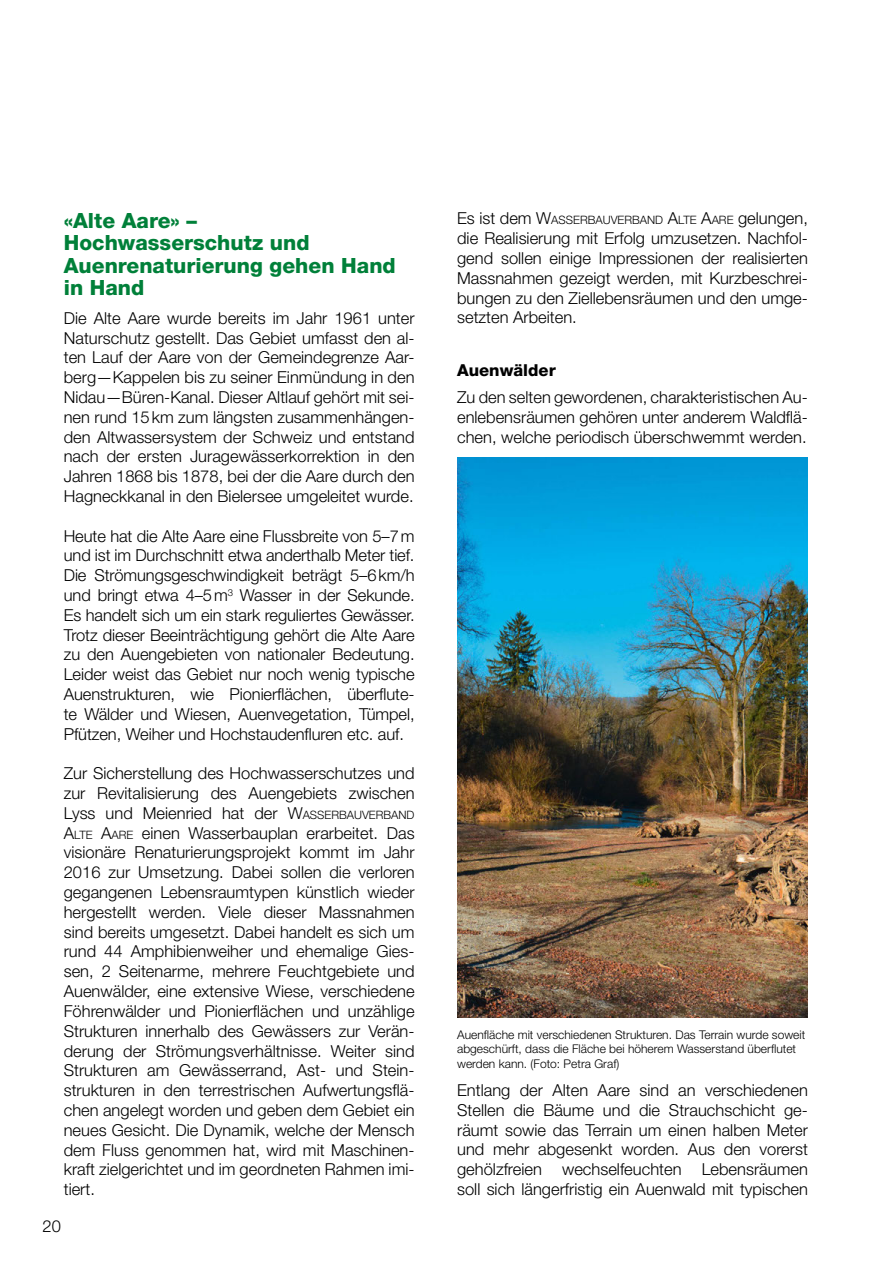
<style>
.page{position:relative;width:893px;height:1263px;background:#fff}
.page>*{position:absolute;margin:0;border:0;box-sizing:border-box;transform-origin:0 0}
.t1{font:800 21px/22.5px "Helvetica Neue LT Pro";color:#008039}
.t2{font:300 16.5px/19.8px "Helvetica Neue LT Pro";color:#000;text-align:justify}
.t3{font:800 16.5px "Helvetica Neue LT Pro";color:#000}
.t4{font:300 12px/14.4px "Helvetica Neue LT Pro";color:#000}
.t5{font:300 11.55px "Helvetica Neue LT Pro";color:#000}
.s1{font-size:11.55px}
.s2{font-size:16.5px}
</style>
<div class="page">
<img style="left:457px;top:457px;width:351px;height:561px">
<p class="t1" style="left:64px;top:209px;width:334px">«Alte Aare» –<br>Hochwasserschutz und<br>Auenrenaturierung gehen Hand in Hand</p>
<p class="t2" style="left:64px;top:308px;width:352px">Die Alte Aare wurde bereits im Jahr 1961 unter Naturschutz gestellt. Das Gebiet umfasst den al&shy;ten Lauf der Aare von der Gemeindegrenze Aar&shy;berg—Kappelen bis zu seiner Einmündung in den Nidau—Büren-Kanal. Dieser Altlauf gehört mit sei&shy;nen rund 15km zum längsten zusammenhängen&shy;den Altwassersystem der Schweiz und entstand nach der ersten Juragewässerkorrektion in den Jahren 1868 bis 1878, bei der die Aare durch den Hagneckkanal in den Bielersee umgeleitet wurde.</p>
<p class="t2" style="left:64px;top:525px;width:352px">Heute hat die Alte Aare eine Flussbreite von 5–7m und ist im Durchschnitt etwa anderthalb Meter tief.<br>Die Strömungsgeschwindigkeit beträgt 5–6km/h und bringt etwa 4–5m<sup>3</sup> Wasser in der Sekunde.<br>Es handelt sich um ein stark reguliertes Gewässer.<br>Trotz dieser Beeinträchtigung gehört die Alte Aare zu den Auengebieten von nationaler Bedeutung.<br>Leider weist das Gebiet nur noch wenig typische Auenstrukturen, wie Pionierflächen, überflute&shy;te Wälder und Wiesen, Auenvegetation, Tümpel, Pfützen, Weiher und Hochstaudenfluren etc. auf.</p>
<p class="t2" style="left:64px;top:763px;width:352px;text-align:left">Zur Sicherstellung des Hochwasserschutzes und zur Revitalisierung des Auengebiets zwischen Lyss und Meienried hat der W<span class="s1">ASSERBAUVERBAND </span>A<span class="s1">LTE</span> A<span class="s1">ARE</span> einen Wasserbauplan erarbeitet. Das visionäre Renaturierungsprojekt kommt im Jahr 2016 zur Umsetzung. Dabei sollen die verloren gegangenen Lebensraumtypen künstlich wieder hergestellt werden. Viele dieser Massnahmen sind bereits umgesetzt. Dabei handelt es sich um rund 44 Amphibienweiher und ehemalige Gies&shy;sen, 2 Seitenarme, mehrere Feuchtgebiete und Auenwälder, eine extensive Wiese, verschiedene Föhrenwälder und Pionierflächen und unzählige Strukturen innerhalb des Gewässers zur Verän&shy;derung der Strömungsverhältnisse. Weiter sind Strukturen am Gewässerrand, Ast- und Stein&shy;strukturen in den terrestrischen Aufwertungsflä&shy;chen angelegt worden und geben dem Gebiet ein neues Gesicht. Die Dynamik, welche der Mensch dem Fluss genommen hat, wird mit Maschinen&shy;kraft zielgerichtet und im geordneten Rahmen imi&shy;tiert.</p>
<p class="t2" style="left:43px;top:1216px;width:20px">20</p>
<p class="t5" style="left:457px;top:213px;width:352px"><span class="s2">Es ist dem W</span>ASSERBAUVERBAND <span class="s2">A</span>LTE <span class="s2">A</span>ARE <span class="s2">gelungen,</span></p>
<p class="t2" style="left:457px;top:228px;width:352px">die Realisierung mit Erfolg umzusetzen. Nachfol&shy;gend sollen einige Impressionen der realisierten Massnahmen gezeigt werden, mit Kurzbeschrei&shy;bungen zu den Ziellebensräumen und den umge&shy;setzten Arbeiten.</p>
<p class="t3" style="left:457px;top:360px;width:100px">Auenwälder</p>
<p class="t2" style="left:457px;top:387px;width:352px">Zu den selten gewordenen, charakteristischen Au&shy;enlebensräumen gehören unter anderem Waldflä&shy;chen, welche periodisch überschwemmt werden.</p>
<p class="t4" style="left:457px;top:1027px;width:350px">Auenfläche mit verschiedenen Strukturen. Das Terrain wurde soweit abgeschürft, dass die Fläche bei höherem Wasserstand überflutet werden kann. (Foto: Petra Graf)</p>
<p class="t2" style="left:457px;top:1080px;width:352px">Entlang der Alten Aare sind an verschiedenen Stellen die Bäume und die Strauchschicht ge&shy;räumt sowie das Terrain um einen halben Meter und mehr abgesenkt worden. Aus den vorerst gehölzfreien wechselfeuchten Lebensräumen soll sich längerfristig ein Auenwald mit typischen</p>
</div>
